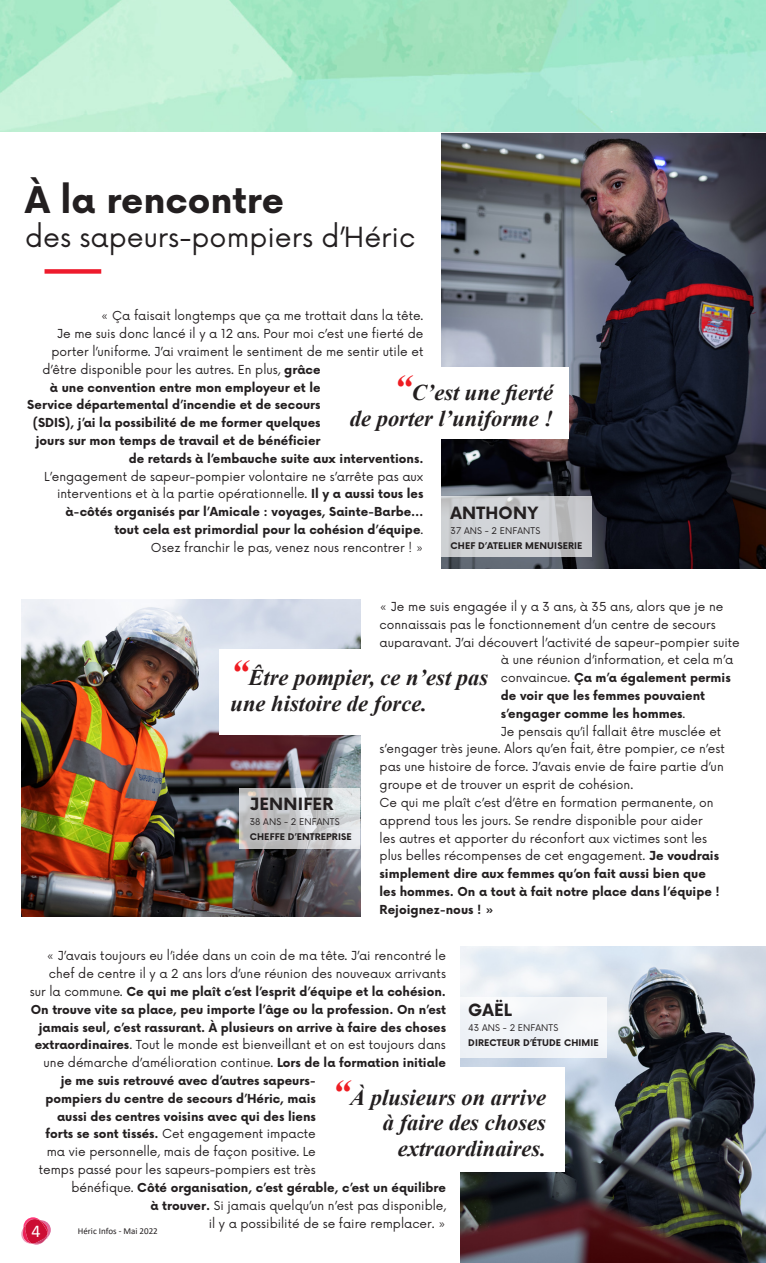
<style>
.page{position:relative;width:766px;height:1263px;background:#fff}
.page>*{position:absolute;margin:0;border:0;box-sizing:border-box;transform-origin:0 0}
.t1{font:700 35.85px "Now";color:#231f20}
.t2{font:27px "Now";color:#231f20}
.CONTENANCE{font:italic 700 22.5px/25.5px "Times New Roman";color:#231f20;text-align:right}
.t3{font:18px "Calibri";color:#fff}
.légende{font:700 16.5px "Now";letter-spacing:.015em;color:#231f20}
.CONTENANCE-2{font:12.15px "Now";color:#231f20}
.CONTENANCE-3{font:700 12.15px/17.9px "Now";color:#231f20;text-align:right}
.légende-2{font:700 9px "Now";letter-spacing:.015em;color:#231f20}
.légende-3{font:9px "Now";letter-spacing:.015em;color:#231f20}
.t4{font:9px "Calibri";color:#231f20}
.s1{font-weight:700}
.s2{font-weight:400}
.s3{font-size:36px;color:#ee1d23}
</style>
<div class="page">
<svg style="left:21px;top:1217px;width:30px;height:28px"></svg>
<img style="left:0;top:0;width:765px;height:132px">
<img style="left:441px;top:134px;width:324px;height:435px">
<img style="left:460px;top:946px;width:305px;height:317px">
<img style="left:21px;top:599px;width:339px;height:317px">
<div style="left:320px;top:367px;width:248px;height:71px;background:#fff"></div>
<div style="left:220px;top:649px;width:280px;height:86px;background:#fff"></div>
<div style="left:44px;top:269px;width:57px;height:5px;background:#ee1b2c"></div>
<svg style="left:441px;top:496px;width:150px;height:60px;background:#cbcdd0"></svg>
<svg style="left:239px;top:788px;width:121px;height:61px;background:#cacbcc"></svg>
<div style="left:459px;top:997px;width:147px;height:60px;background:#f2f5f8"></div>
<div style="left:316px;top:1067px;width:248px;height:105px;background:#fff"></div>
<p class="t1" style="left:25px;top:173px;width:260px">À la rencontre</p>
<p class="t2" style="left:25px;top:216px;width:391px">des sapeurs-pompiers d’Héric</p>
<p class="CONTENANCE-2" style="left:101px;top:306px;width:324px">« Ça faisait longtemps que ça me trottait dans la tête.</p>
<p class="CONTENANCE-2" style="left:57px;top:324px;width:367px">Je me suis donc lancé il y a 12 ans. Pour moi c’est une fierté de</p>
<p class="CONTENANCE-2" style="left:51px;top:342px;width:373px">porter l’uniforme. J’ai vraiment le sentiment de me sentir utile et</p>
<p class="CONTENANCE-2" style="left:43px;top:359px;width:279px">d’être disponible pour les autres. En plus, <span class="s1">grâce</span></p>
<p class="CONTENANCE-3" style="left:50px;top:378px;width:272px">à une convention entre mon employeur et le</p>
<p class="CONTENANCE-3" style="left:27px;top:396px;width:295px">Service départemental d’incendie et de secours</p>
<p class="CONTENANCE-3" style="left:33px;top:413px;width:289px">(SDIS), j’ai la possibilité de me former quelques</p>
<p class="CONTENANCE-3" style="left:36px;top:431px;width:286px">jours sur mon temps de travail et de bénéficier</p>
<p class="CONTENANCE-3" style="left:129px;top:449px;width:296px">de retards à l’embauche suite aux interventions.</p>
<p class="CONTENANCE-3" style="left:44px;top:467px;width:380px"><span class="s2">L’engagement de sapeur-pompier volontaire ne s’arrête pas aux interventions et à la partie opérationnelle.</span> Il y a aussi tous les à-côtés organisés par l’Amicale : voyages, Sainte-Barbe… tout cela est primordial pour la cohésion d’équipe<span class="s2">.</span></p>
<p class="CONTENANCE-2" style="left:151px;top:538px;width:274px">Osez franchir le pas, venez nous rencontrer ! »</p>
<p class="CONTENANCE" style="left:350px;top:379px;width:205px"><span class="s3">“</span>C’est une fierté<br>de porter l’uniforme !</p>
<p class="légende" style="left:450px;top:501px;width:89px">ANTHONY</p>
<p class="légende-3" style="left:450px;top:524px;width:91px">37 ANS - 2 ENFANTS</p>
<p class="légende-2" style="left:450px;top:539px;width:133px">CHEF D’ATELIER MENUISERIE</p>
<p class="CONTENANCE-2" style="left:379px;top:597px;width:345px">« Je me suis engagée il y a 3 ans, à 35 ans, alors que je ne</p>
<p class="CONTENANCE-2" style="left:379px;top:614px;width:337px">connaissais pas le fonctionnement d’un centre de secours</p>
<p class="CONTENANCE-2" style="left:379px;top:632px;width:362px">auparavant. J’ai découvert l’activité de sapeur-pompier suite</p>
<p class="CONTENANCE-2" style="left:500px;top:650px;width:234px">à une réunion d’information, et cela m’a</p>
<p class="CONTENANCE-3" style="left:500px;top:668px;width:231px"><span class="s2">convaincue.</span> Ça m’a également permis</p>
<p class="CONTENANCE-3" style="left:500px;top:686px;width:206px">de voir que les femmes pouvaient</p>
<p class="CONTENANCE-3" style="left:500px;top:704px;width:186px">s’engager comme les hommes<span class="s2">.</span></p>
<p class="CONTENANCE-2" style="left:500px;top:721px;width:222px">Je pensais qu’il fallait être musclée et</p>
<p class="CONTENANCE-2" style="left:379px;top:739px;width:346px">s’engager très jeune. Alors qu’en fait, être pompier, ce n’est</p>
<p class="CONTENANCE-2" style="left:379px;top:757px;width:345px">pas une histoire de force. J’avais envie de faire partie d’un</p>
<p class="CONTENANCE-2" style="left:379px;top:775px;width:255px">groupe et de trouver un esprit de cohésion.</p>
<p class="CONTENANCE-2" style="left:379px;top:793px;width:335px">Ce qui me plaît c’est d’être en formation permanente, on</p>
<p class="CONTENANCE-2" style="left:379px;top:810px;width:324px">apprend tous les jours. Se rendre disponible pour aider</p>
<p class="CONTENANCE-2" style="left:379px;top:828px;width:329px">les autres et apporter du réconfort aux victimes sont les</p>
<p class="CONTENANCE-2" style="left:379px;top:846px;width:341px">plus belles récompenses de cet engagement. <span class="s1">Je voudrais</span></p>
<p class="CONTENANCE-3" style="left:379px;top:864px;width:328px">simplement dire aux femmes qu’on fait aussi bien que</p>
<p class="CONTENANCE-3" style="left:379px;top:882px;width:342px">les hommes. On a tout à fait notre place dans l’équipe !</p>
<p class="CONTENANCE-3" style="left:379px;top:900px;width:116px">Rejoignez-nous ! »</p>
<p class="CONTENANCE" style="left:230px;top:664px;width:259px;text-align:left"><span class="s3">“</span>Être pompier, ce n’est pas une histoire de force.</p>
<p class="légende" style="left:250px;top:792px;width:85px">JENNIFER</p>
<p class="légende-3" style="left:250px;top:814px;width:91px">38 ANS - 2 ENFANTS</p>
<p class="légende-2" style="left:250px;top:830px;width:103px">CHEFFE D’ENTREPRISE</p>
<p class="CONTENANCE-2" style="left:46px;top:946px;width:401px">« J’avais toujours eu l’idée dans un coin de ma tête. J’ai rencontré le</p>
<p class="CONTENANCE-2" style="left:49px;top:964px;width:398px">chef de centre il y a 2 ans lors d’une réunion des nouveaux arrivants</p>
<p class="CONTENANCE-3" style="left:30px;top:982px;width:417px"><span class="s2">sur la commune.</span> Ce qui me plaît c’est l’esprit d’équipe et la cohésion.</p>
<p class="CONTENANCE-3" style="left:31px;top:1000px;width:416px">On trouve vite sa place, peu importe l’âge ou la profession. On n’est</p>
<p class="CONTENANCE-3" style="left:39px;top:1018px;width:408px">jamais seul, c’est rassurant. À plusieurs on arrive à faire des choses</p>
<p class="CONTENANCE-2" style="left:35px;top:1035px;width:412px"><span class="s1">extraordinaires</span>. Tout le monde est bienveillant et on est toujours dans</p>
<p class="CONTENANCE-2" style="left:43px;top:1053px;width:404px">une démarche d’amélioration continue. <span class="s1">Lors de la formation initiale</span></p>
<p class="CONTENANCE-3" style="left:61px;top:1071px;width:256px">je me suis retrouvé avec d’autres sapeurs-</p>
<p class="CONTENANCE-3" style="left:45px;top:1089px;width:272px">pompiers du centre de secours d’Héric, mais</p>
<p class="CONTENANCE-3" style="left:57px;top:1107px;width:260px">aussi des centres voisins avec qui des liens</p>
<p class="CONTENANCE-2" style="left:45px;top:1124px;width:272px"><span class="s1">forts se sont tissés.</span> Cet engagement impacte</p>
<p class="CONTENANCE-2" style="left:47px;top:1142px;width:270px">ma vie personnelle, mais de façon positive. Le</p>
<p class="CONTENANCE-2" style="left:39px;top:1160px;width:278px">temps passé pour les sapeurs-pompiers est très</p>
<p class="CONTENANCE-3" style="left:71px;top:1178px;width:376px"><span class="s2">bénéfique.</span> Côté organisation, c’est gérable, c’est un équilibre</p>
<p class="CONTENANCE-2" style="left:150px;top:1195px;width:297px"><span class="s1">à trouver.</span> Si jamais quelqu’un n’est pas disponible,</p>
<p class="CONTENANCE-2" style="left:209px;top:1213px;width:239px">il y a possibilité de se faire remplacer. »</p>
<p class="légende" style="left:468px;top:997px;width:45px">GAËL</p>
<p class="légende-3" style="left:468px;top:1020px;width:92px">43 ANS - 2 ENFANTS</p>
<p class="légende-2" style="left:468px;top:1035px;width:132px">DIRECTEUR D’ÉTUDE CHIMIE</p>
<p class="CONTENANCE" style="left:332px;top:1084px;width:215px"><span class="s3">“</span>À plusieurs on arrive à faire des choses extraordinaires.</p>
<p class="t3" style="left:31px;top:1218px;width:11px">4</p>
<p class="t4" style="left:78px;top:1225px;width:82px">Héric Infos - Mai 2022</p>
</div>
